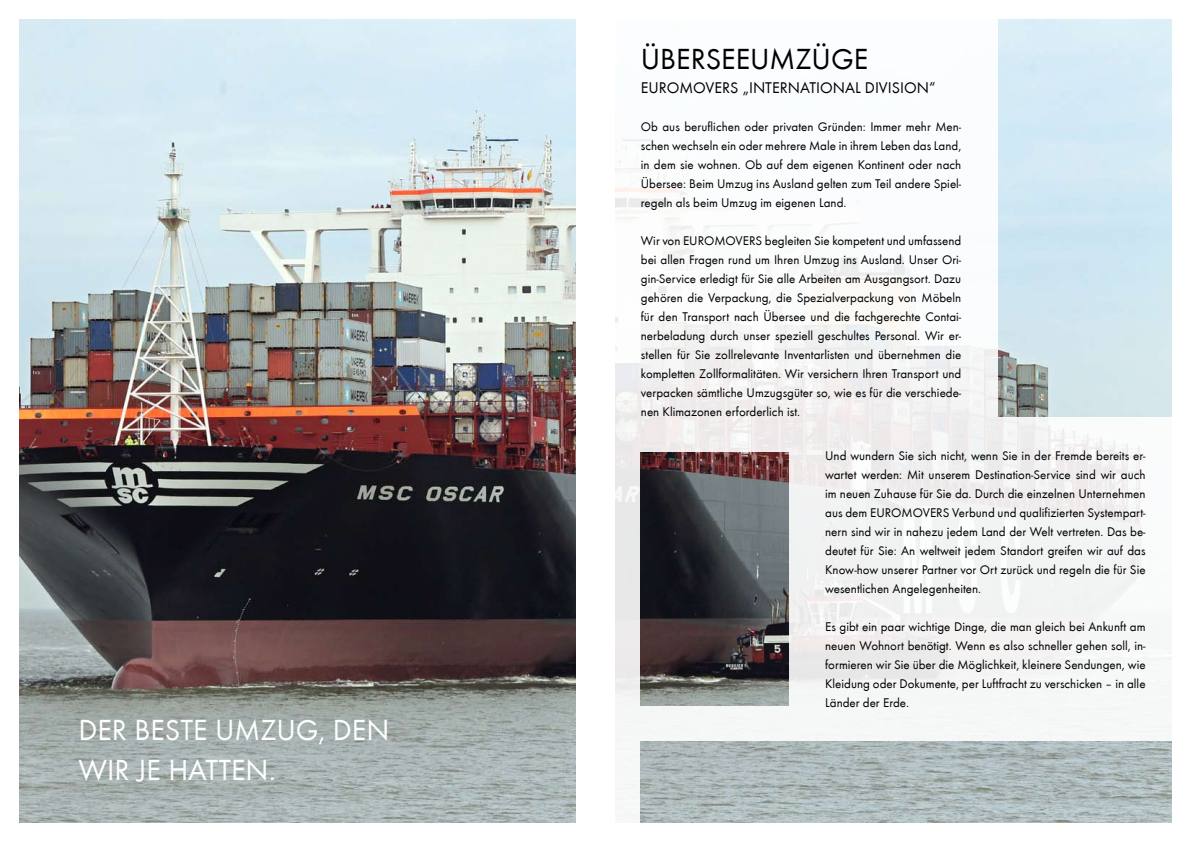
<style>
.page{position:relative;width:1191px;height:842px;background:#fff}
.page>*{position:absolute;margin:0;border:0;box-sizing:border-box;transform-origin:0 0}
.t1{font:30px/40px "Futura T";color:#fff}
.t2{font:30px "Futura T";color:#000}
.t3{font:16px "Futura T";color:#000}
.t4{font:13px/19px "Futura T";color:#000;text-align:justify}
</style>
<div class="page">
<img style="left:615px;top:118px;width:556px;height:704px">
<img style="left:20px;top:20px;width:555px;height:802px">
<img style="left:998px;top:20px;width:173px;height:397px">
<img style="left:641px;top:742px;width:530px;height:80px">
<img style="left:641px;top:452px;width:147px;height:254px">
<h1 class="t1" style="left:87px;top:699px;width:312px">Der beste Umzug, den wir je hatten.</h1>
<h1 class="t1" style="left:78px;top:710px;width:312px">Der beste Umzug, den wir je hatten.</h1>
<h1 class="t2" style="left:641px;top:42px;width:229px">Ü berseeumzüge</h1>
<p class="t3" style="left:641px;top:79px;width:296px">Eu romovers „international Division“</p>
<p class="t4" style="left:641px;top:117px;width:322px">Ob aus beruflichen oder privaten Gründen: I mmer mehr Men&shy;schen wechseln ein oder mehrere Male in ihrem Leben das Land, in dem sie wohnen. Ob auf dem eigenen Kontinent oder nach Ü bersee: Beim Umzug ins Ausland gelten zum Teil andere Spiel&shy;regeln als beim Umzug im eigenen Land.</p>
<p class="t4" style="left:641px;top:231px;width:66px">Wir von EUROMOVERS</p>
<p class="t4" style="left:641px;top:231px;width:322px;text-indent:124px">begleiten Sie kompetent und umfassend bei allen Fragen rund um I hren Umzug ins Ausland. Unser Ori&shy;gin-Service erledigt für Sie alle Arbeiten am Ausgangsort. Dazu gehören die Verpackung, die Spezialverpackung von Möbeln für den Transport nach Ü bersee und die fachgerechte Contai&shy;nerbeladung durch unser speziell geschultes Personal. Wir er&shy;stellen für Sie zollrelevante I nventarlisten und übernehmen die kompletten Zollformalitäten. Wir versichern I hren Transport und verpacken sämtliche Umzugsgüter so, wie es für die verschiede&shy;nen Klimazonen erforderlich ist.</p>
<p class="t4" style="left:825px;top:446px;width:322px">Und wundern Sie sich nicht, wenn Sie in der Fremde bereits er&shy;wartet werden: Mit unserem Destination-Service sind wir auch im neuen Zuhause für Sie da. Durch die einzelnen Unternehmen aus dem EUROMOVERS</p>
<p class="t4" style="left:825px;top:503px;width:322px;text-indent:127px">Verbund und qualifizierten Systempart&shy;nern sind wir in nahezu jedem Land der Welt vertreten. Das be&shy;deutet für Sie: An weltweit jedem Standort greifen wir auf das Know-how unserer Partner vor Ort zurück und regeln die für Sie wesentlichen Angelegenheiten.</p>
<p class="t4" style="left:825px;top:617px;width:322px">Es gibt ein paar wichtige Dinge, die man gleich bei Ankunft am neuen Wohnort benötigt. Wenn es also schneller gehen soll, in&shy;formieren wir Sie über die Möglichkeit, kleinere Sendungen, wie Kleidung oder Dokumente, per Luftfracht zu verschicken – in alle Länder der Erde.</p>
</div>
